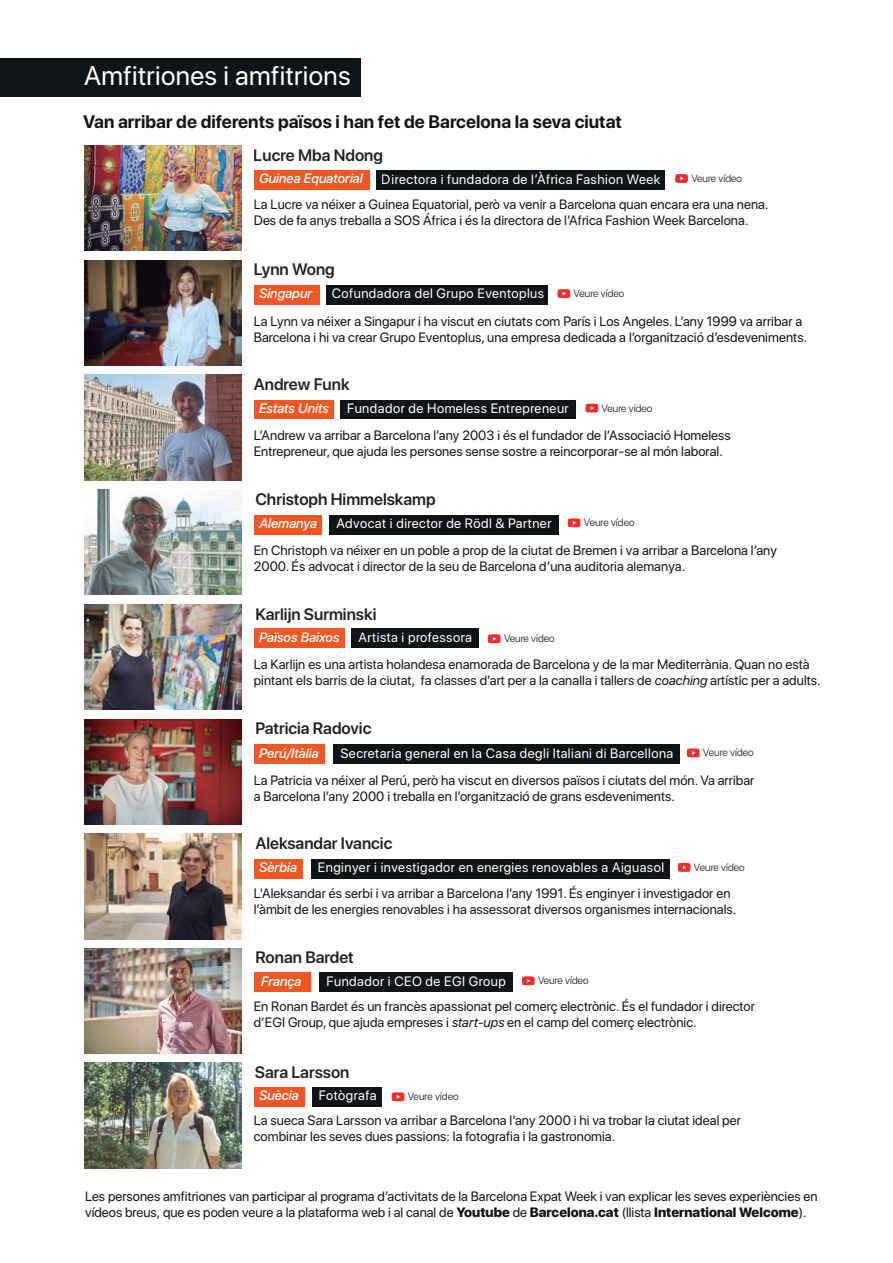
<style>
.page{position:relative;width:893px;height:1263px;background:#fff}
.page>*{position:absolute;margin:0;border:0;box-sizing:border-box;transform-origin:0 0}
.t1{font:27px "SF Pro Display";letter-spacing:.015em;color:#fff}
.t2{font:700 18px "SF Pro Display";color:#111416}
.t3{font:600 16.5px "SF Pro Display";color:#231f20}
.t4{font:13.5px/16.2px "SF Pro Display";letter-spacing:.005em;color:#111416}
.t5{font:13.5px "SF Pro Display";letter-spacing:.035em;color:#fff}
.t6{font:italic 500 13.5px "SF Pro Display";color:#fff}
.t7{font:300 10.5px "SF Pro Display";letter-spacing:.005em;color:#111416}
.s1{font-style:italic}
.s2{font-weight:800}
</style>
<div class="page">
<div style="left:376px;top:170px;width:289px;height:20px;background:#111416"></div>
<div style="left:254px;top:170px;width:116px;height:20px;background:#ef5825"></div>
<div style="left:254px;top:285px;width:66px;height:20px;background:#ef5825"></div>
<div style="left:254px;top:400px;width:79px;height:18px;background:#ef5825"></div>
<div style="left:254px;top:515px;width:68px;height:19px;background:#ef5825"></div>
<div style="left:254px;top:629px;width:91px;height:19px;background:#ef5825"></div>
<div style="left:254px;top:744px;width:71px;height:20px;background:#ef5825"></div>
<div style="left:254px;top:859px;width:49px;height:19px;background:#ef5825"></div>
<div style="left:254px;top:972px;width:57px;height:20px;background:#ef5825"></div>
<div style="left:254px;top:1087px;width:51px;height:19px;background:#ef5825"></div>
<div style="left:326px;top:285px;width:222px;height:20px;background:#111416"></div>
<div style="left:340px;top:400px;width:235px;height:18px;background:#111416"></div>
<div style="left:329px;top:515px;width:230px;height:19px;background:#111416"></div>
<div style="left:352px;top:629px;width:127px;height:19px;background:#111416"></div>
<div style="left:333px;top:744px;width:347px;height:20px;background:#111416"></div>
<div style="left:311px;top:859px;width:358px;height:19px;background:#111416"></div>
<div style="left:319px;top:972px;width:194px;height:20px;background:#111416"></div>
<div style="left:312px;top:1087px;width:70px;height:19px;background:#111416"></div>
<img style="left:84px;top:146px;width:158px;height:105px">
<img style="left:84px;top:260px;width:158px;height:106px">
<img style="left:84px;top:375px;width:158px;height:105px">
<img style="left:84px;top:490px;width:158px;height:105px">
<img style="left:84px;top:605px;width:158px;height:105px">
<img style="left:84px;top:719px;width:158px;height:105px">
<img style="left:84px;top:834px;width:158px;height:105px">
<img style="left:84px;top:948px;width:158px;height:105px">
<img style="left:84px;top:1063px;width:158px;height:105px">
<div style="left:0;top:59px;width:361px;height:38px;background:#111416"></div>
<svg style="left:675px;top:174px;width:13px;height:9px"></svg>
<svg style="left:557px;top:289px;width:13px;height:9px"></svg>
<svg style="left:585px;top:404px;width:13px;height:9px"></svg>
<svg style="left:568px;top:518px;width:12px;height:9px"></svg>
<svg style="left:488px;top:634px;width:13px;height:9px"></svg>
<svg style="left:687px;top:748px;width:13px;height:9px"></svg>
<svg style="left:678px;top:863px;width:13px;height:9px"></svg>
<svg style="left:522px;top:976px;width:13px;height:9px"></svg>
<svg style="left:392px;top:1092px;width:12px;height:9px"></svg>
<h1 class="t1" style="left:84px;top:55px;width:268px">Amfitriones i amfitrions</h1>
<h2 class="t2" style="left:83px;top:111px;width:540px">Van arribar de diferents països i han fet de Barcelona la seva ciutat</h2>
<p class="t3" style="left:254px;top:143px;width:131px">Lucre Mba Ndong</p>
<p class="t5" style="left:382px;top:169px;width:280px">Directora i fundadora de l’Àfrica Fashion Week</p>
<p class="t6" style="left:259px;top:169px;width:105px">Guinea Equatorial</p>
<p class="t7" style="left:691px;top:171px;width:52px">Veure vídeo</p>
<p class="t4" style="left:254px;top:196px;width:516px">La Lucre va néixer a Guinea Equatorial, però va venir a Barcelona quan encara era una nena.<br>Des de fa anys treballa a SOS África i és la directora de l’Africa Fashion Week Barcelona.</p>
<p class="t3" style="left:254px;top:258px;width:83px">Lynn Wong</p>
<p class="t5" style="left:332px;top:283px;width:214px">Cofundadora del Grupo Eventoplus</p>
<p class="t6" style="left:259px;top:284px;width:55px">Singapur</p>
<p class="t7" style="left:574px;top:286px;width:52px">Veure vídeo</p>
<p class="t4" style="left:254px;top:313px;width:555px">La Lynn va néixer a Singapur i ha viscut en ciutats com París i Los Angeles. L’any 1999 va arribar a<br>Barcelona i hi va crear Grupo Eventoplus, una empresa dedicada a l’organització d’esdeveniments.</p>
<p class="t3" style="left:254px;top:372px;width:97px">Andrew Funk</p>
<p class="t5" style="left:347px;top:398px;width:223px">Fundador de Homeless Entrepreneur</p>
<p class="t6" style="left:259px;top:399px;width:71px">Estats Units</p>
<p class="t7" style="left:602px;top:400px;width:52px">Veure vídeo</p>
<p class="t4" style="left:254px;top:427px;width:479px">L’Andrew va arribar a Barcelona l’any 2003 i és el fundador de l’Associació Homeless<br>Entrepreneur, que ajuda les persones sense sostre a reincorporar-se al món laboral.</p>
<p class="t3" style="left:255px;top:488px;width:182px">Christoph Himmelskamp</p>
<p class="t5" style="left:336px;top:513px;width:217px">Advocat i director de Rödl &amp; Partner</p>
<p class="t6" style="left:259px;top:514px;width:59px">Alemanya</p>
<p class="t7" style="left:584px;top:515px;width:52px">Veure vídeo</p>
<p class="t4" style="left:254px;top:542px;width:525px">En Christoph va néixer en un poble a prop de la ciutat de Bremen i va arribar a Barcelona l’any<br>2000. És advocat i director de la seu de Barcelona d’una auditoria alemanya.</p>
<p class="t3" style="left:255px;top:602px;width:123px">Karlijn Surminski</p>
<p class="t5" style="left:359px;top:627px;width:115px">Artista i professora</p>
<p class="t6" style="left:259px;top:628px;width:82px">Països Baixos</p>
<p class="t7" style="left:504px;top:631px;width:52px">Veure vídeo</p>
<p class="t4" style="left:254px;top:656px;width:568px">La Karlijn es una artista holandesa enamorada de Barcelona y de la mar Mediterrània. Quan no està pintant els barris de la ciutat, fa classes d’art per a la canalla i tallers de <span class="s1">coaching</span> artístic per a adults.</p>
<p class="t3" style="left:255px;top:717px;width:118px">Patricia Radovic</p>
<p class="t5" style="left:340px;top:743px;width:334px">Secretaria general en la Casa degli Italiani di Barcellona</p>
<p class="t6" style="left:259px;top:744px;width:61px">Perú/Itàlia</p>
<p class="t7" style="left:703px;top:745px;width:52px">Veure vídeo</p>
<p class="t4" style="left:254px;top:772px;width:502px">La Patricia va néixer al Perú, però ha viscut en diversos països i ciutats del món. Va arribar a Barcelona l’any 2000 i treballa en l’organització de grans esdeveniments.</p>
<p class="t3" style="left:255px;top:832px;width:139px">Aleksandar Ivancic</p>
<p class="t5" style="left:318px;top:857px;width:348px">Enginyer i investigador en energies renovables a Aiguasol</p>
<p class="t6" style="left:259px;top:858px;width:39px">Sèrbia</p>
<p class="t7" style="left:694px;top:860px;width:52px">Veure vídeo</p>
<p class="t4" style="left:254px;top:885px;width:484px">L'Aleksandar és serbi i va arribar a Barcelona l’any 1991. És enginyer i investigador en l’àmbit de les energies renovables i ha assessorat diversos organismes internacionals.</p>
<p class="t3" style="left:255px;top:945px;width:100px">Ronan Bardet</p>
<p class="t5" style="left:326px;top:970px;width:181px">Fundador i CEO de EGI Group</p>
<p class="t6" style="left:261px;top:971px;width:42px">França</p>
<p class="t7" style="left:538px;top:973px;width:52px">Veure vídeo</p>
<p class="t4" style="left:254px;top:998px;width:503px">En Ronan Bardet és un francès apassionat pel comerç electrònic. És el fundador i director d’EGI Group, que ajuda empreses i <span class="s1">start-ups</span> en el camp del comerç electrònic.</p>
<p class="t3" style="left:255px;top:1060px;width:96px">Sara Larsson</p>
<p class="t5" style="left:319px;top:1085px;width:59px">Fotògrafa</p>
<p class="t6" style="left:259px;top:1086px;width:41px">Suècia</p>
<p class="t7" style="left:408px;top:1089px;width:52px">Veure vídeo</p>
<p class="t4" style="left:254px;top:1112px;width:489px">La sueca Sara Larsson va arribar a Barcelona l’any 2000 i hi va trobar la ciutat ideal per combinar les seves dues passions: la fotografia i la gastronomia.</p>
<p class="t4" style="left:85px;top:1188px;width:734px">Les persones amfitriones van participar al programa d’activitats de la Barcelona Expat Week i van explicar les seves experiències en vídeos breus, que es poden veure a la plataforma web i al canal de <span class="s2">Youtube</span> de <span class="s2">Barcelona.cat</span> (llista <span class="s2">International Welcome</span>).</p>
</div>
